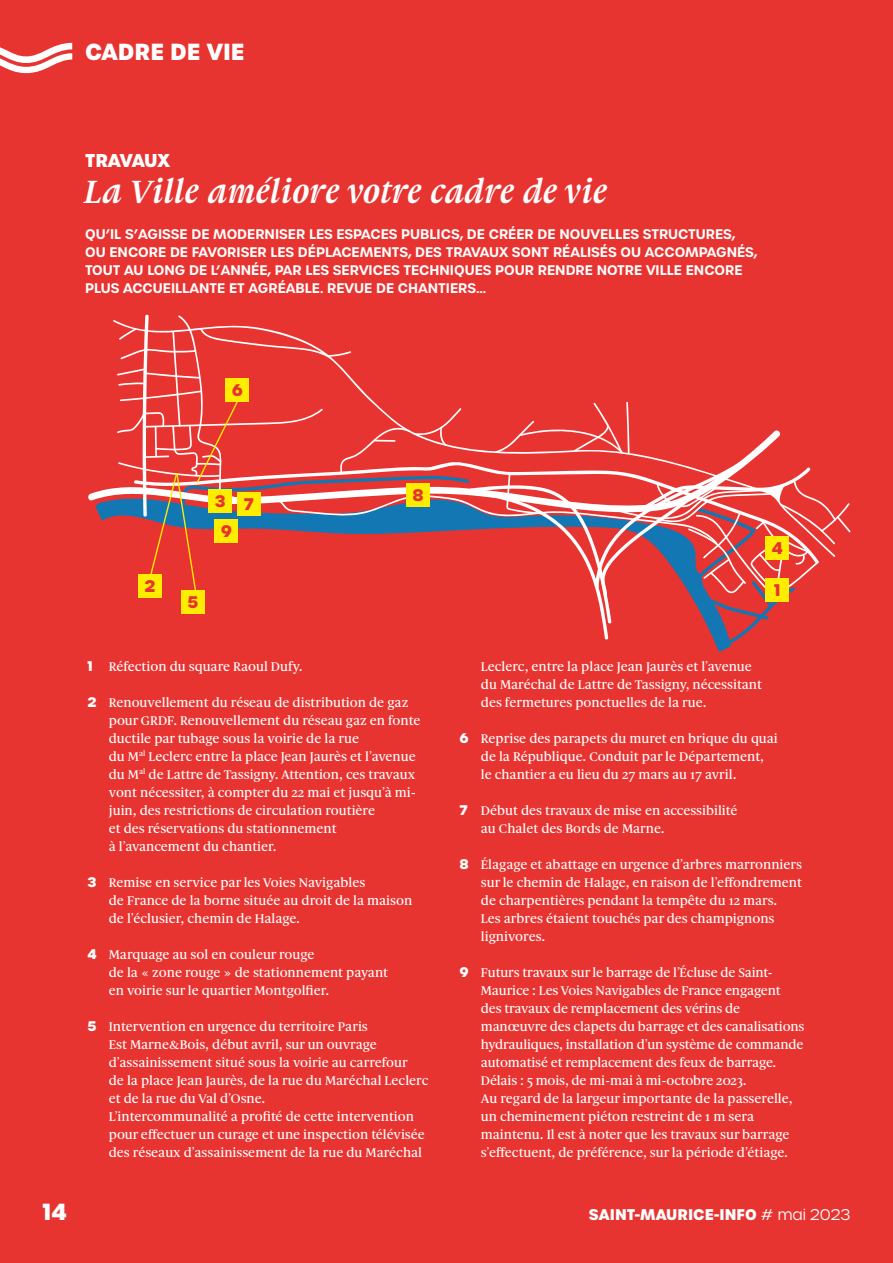
<style>
.page{position:relative;width:893px;height:1263px;background:#e73431}
.page>*{position:absolute;margin:0;border:0;box-sizing:border-box;transform-origin:0 0}
.t1{font:italic 700 34.5px "Gauthier FY";color:#fff}
.t2{font:700 22.5px "Urbane";color:#fff}
.t3{font:700 18px "Urbane";letter-spacing:-.02em;color:#fff}
.t4{font:700 16.35px/30.5px "Urbane";color:#e73431;text-align:center}
.t5{font:700 15px "Urbane";color:#fff}
.t6{font:500 13.5px/18px "Gauthier FY";color:#fff}
.t7{font:600 13.5px/18px "Urbane";color:#fff}
.s1{font-family:"Urbane";font-weight:700}
.s2{font-weight:300}
</style>
<div class="page">
<svg style="left:0;top:43px;width:72px;height:30px"></svg>
<svg style="left:88px;top:488px;width:29px;height:24px"></svg>
<svg style="left:117px;top:314px;width:734px;height:335px"></svg>
<div style="left:138px;top:574px;width:24px;height:23px;background:#ffed00"></div>
<div style="left:181px;top:590px;width:24px;height:23px;background:#ffed00"></div>
<h2 class="t2" style="left:85px;top:36px;width:161px">CADRE DE VIE</h2>
<h3 class="t3" style="left:85px;top:148px;width:87px">TRAVAUX</h3>
<h1 class="t1" style="left:85px;top:170px;width:525px">La Ville améliore votre cadre de vie</h1>
<p class="t7" style="left:85px;top:225px;width:674px">QU’IL S’AGISSE DE MODERNISER LES ESPACES PUBLICS, DE CRÉER DE NOUVELLES STRUCTURES, OU ENCORE DE FAVORISER LES DÉPLACEMENTS, DES TRAVAUX SONT RÉALISÉS OU ACCOMPAGNÉS, TOUT AU LONG DE L’ANNÉE, PAR LES SERVICES TECHNIQUES POUR RENDRE NOTRE VILLE ENCORE PLUS ACCUEILLANTE ET AGRÉABLE. REVUE DE CHANTIERS…</p>
<p class="t4" style="left:232px;top:375px;width:13px">6</p>
<p class="t4" style="left:145px;top:571px;width:12px">2</p>
<p class="t4" style="left:215px;top:486px;width:19px">3<br>9</p>
<p class="t4" style="left:244px;top:489px;width:12px">7</p>
<p class="t4" style="left:188px;top:587px;width:12px">5</p>
<p class="t4" style="left:412px;top:480px;width:13px">8</p>
<p class="t6" style="left:88px;top:657px;width:217px"><span class="s1">1</span> Réfection du square Raoul Dufy.</p>
<p class="t6" style="left:109px;top:693px;width:313px;text-indent:-21px"><span class="s1">2</span> Renouvellement du réseau de distribution de gaz pour GRDF. Renouvellement du réseau gaz en fonte ductile par tubage sous la voirie de la rue<br>du M<sup>al</sup> Leclerc entre la place Jean Jaurès et l’avenue du M<sup>al</sup> de Lattre de Tassigny. Attention, ces travaux vont nécessiter, à compter du 22 mai et jusqu’à mi&shy;juin, des restrictions de circulation routière<br>et des réservations du stationnement<br>à l’avancement du chantier.</p>
<p class="t6" style="left:109px;top:873px;width:305px;text-indent:-21px"><span class="s1">3</span> Remise en service par les Voies Navigables<br>de France de la borne située au droit de la maison de l’éclusier, chemin de Halage.</p>
<p class="t6" style="left:109px;top:945px;width:281px;text-indent:-21px"><span class="s1">4</span> Marquage au sol en couleur rouge<br>de la « zone rouge » de stationnement payant en voirie sur le quartier Montgolfier.</p>
<p class="t6" style="left:109px;top:1017px;width:321px;text-indent:-21px"><span class="s1">5</span> Intervention en urgence du territoire Paris<br>Est Marne&amp;Bois, début avril, sur un ouvrage d’assainissement situé sous la voirie au carrefour<br>de la place Jean Jaurès, de la rue du Maréchal Leclerc et de la rue du Val d’Osne.<br>L’intercommunalité a profité de cette intervention pour effectuer un curage et une inspection télévisée des réseaux d’assainissement de la rue du Maréchal</p>
<p class="t4" style="left:772px;top:533px;width:13px">4</p>
<p class="t4" style="left:774px;top:575px;width:8px">1</p>
<p class="t6" style="left:481px;top:657px;width:283px">Leclerc, entre la place Jean Jaurès et l’avenue du Maréchal de Lattre de Tassigny, nécessitant des fermetures ponctuelles de la rue.</p>
<p class="t6" style="left:481px;top:729px;width:299px;text-indent:-21px"><span class="s1">6</span> Reprise des parapets du muret en brique du quai de la République. Conduit par le Département, le chantier a eu lieu du 27 mars au 17 avril.</p>
<p class="t6" style="left:481px;top:801px;width:258px;text-indent:-21px"><span class="s1">7</span> Début des travaux de mise en accessibilité au Chalet des Bords de Marne.</p>
<p class="t6" style="left:481px;top:855px;width:323px;text-indent:-21px"><span class="s1">8</span> Élagage et abattage en urgence d’arbres marronniers sur le chemin de Halage, en raison de l’effondrement de charpentières pendant la tempête du 12 mars.<br>Les arbres étaient touchés par des champignons lignivores.</p>
<p class="t6" style="left:481px;top:963px;width:325px;text-indent:-21px"><span class="s1">9</span> Futurs travaux sur le barrage de l’Écluse de Saint-Maurice : Les Voies Navigables de France engagent des travaux de remplacement des vérins de manœuvre des clapets du barrage et des canalisations hydrauliques, installation d’un système de commande automatisé et remplacement des feux de barrage.<br>Délais : 5 mois, de mi-mai à mi-octobre 2023.<br>Au regard de la largeur importante de la passerelle, un cheminement piéton restreint de 1 m sera maintenu. Il est à noter que les travaux sur barrage s’effectuent, de préférence, sur la période d’étiage.</p>
<h2 class="t2" style="left:43px;top:1197px;width:26px">14</h2>
<p class="t5" style="left:589px;top:1204px;width:263px">SAINT-MAURICE-INFO <span class="s2"># mai 2023</span></p>
</div>
